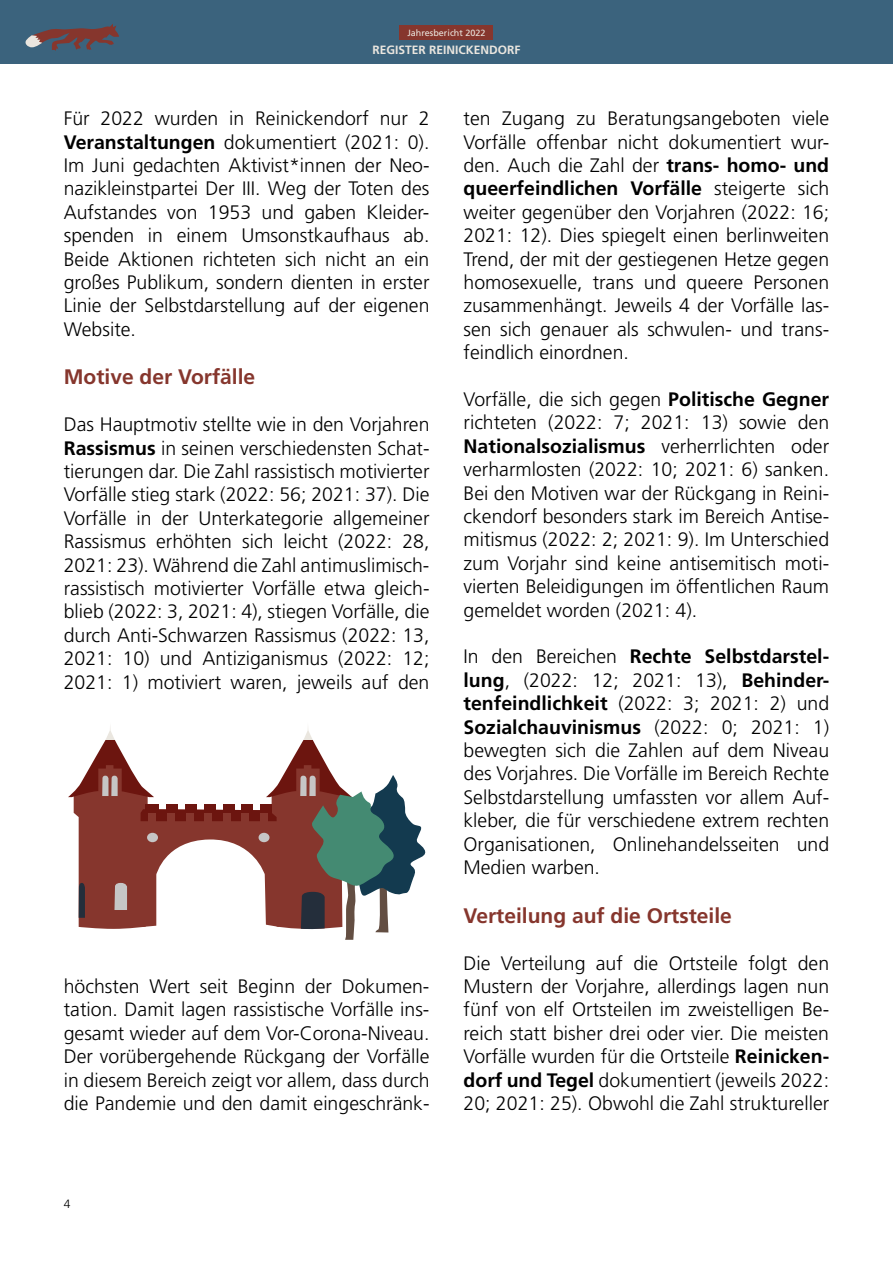
<style>
.page{position:relative;width:893px;height:1263px;background:#fff}
.page>*{position:absolute;margin:0;border:0;box-sizing:border-box;transform-origin:0 0}
.t1{font:700 21px "Frutiger LT Std";color:#86362d}
.t2{font:300 19.5px/23.4px "Frutiger LT Std";color:#000;text-align:justify}
.t3{font:700 12px "Frutiger LT Std";color:#eae6df}
.t4{font:300 12px "Frutiger LT Std";color:#000}
.t5{font:9px "Frutiger LT Std";color:#eae6df}
.s1{font-weight:700}
</style>
<div class="page">
<div style="left:0;top:0;width:893px;height:64px;background:#3b637d"></div>
<div style="left:400px;top:26px;width:93px;height:14px;background:#86362d"></div>
<svg style="left:25px;top:24px;width:94px;height:27px"></svg>
<svg style="left:68px;top:726px;width:358px;height:214px"></svg>
<p class="t5" style="left:407px;top:28px;width:80px">Jahresbericht 2022</p>
<p class="t3" style="left:372px;top:42px;width:150px">REGISTER REINICKENDORF</p>
<p class="t2" style="left:64px;top:107px;width:367px">Für 2022 wurden in Reinickendorf nur 2<br><span class="s1">Veranstaltungen</span> dokumentiert (2021: 0).<br>Im Juni gedachten Aktivist*innen der Neo&shy;nazikleinstpartei Der III. Weg der Toten des Aufstandes von 1953 und gaben Kleider&shy;spenden in einem Umsonstkaufhaus ab.<br>Beide Aktionen richteten sich nicht an ein großes Publikum, sondern dienten in erster Linie der Selbstdarstellung auf der eigenen Website.</p>
<p class="t1" style="left:64px;top:365px;width:193px">Motive der Vorfälle</p>
<p class="t2" style="left:64px;top:413px;width:367px">Das Hauptmotiv stellte wie in den Vorjahren <span class="s1">Rassismus</span> in seinen verschiedensten Schat&shy;tierungen dar. Die Zahl rassistisch motivierter Vorfälle stieg stark (2022: 56; 2021: 37). Die Vorfälle in der Unterkategorie allgemeiner Rassismus erhöhten sich leicht (2022: 28, 2021: 23). Während die Zahl antimuslimisch&shy;rassistisch motivierter Vorfälle etwa gleich&shy;blieb (2022: 3, 2021: 4), stiegen Vorfälle, die durch Anti-Schwarzen Rassismus (2022: 13, 2021: 10) und Antiziganismus (2022: 12; 2021: 1) motiviert waren, jeweils auf den</p>
<p class="t2" style="left:64px;top:975px;width:367px">höchsten Wert seit Beginn der Dokumen&shy;tation. Damit lagen rassistische Vorfälle ins&shy;gesamt wieder auf dem Vor-Corona-Niveau.<br>Der vorübergehende Rückgang der Vorfälle in diesem Bereich zeigt vor allem, dass durch die Pandemie und den damit eingeschränk-</p>
<p class="t4" style="left:64px;top:1197px;width:8px">4</p>
<p class="t2" style="left:463px;top:107px;width:367px">ten Zugang zu Beratungsangeboten viele Vorfälle offenbar nicht dokumentiert wur&shy;den. Auch die Zahl der <span class="s1">trans- homo- und queerfeindlichen Vorfälle</span> steigerte sich weiter gegenüber den Vorjahren (2022: 16; 2021: 12). Dies spiegelt einen berlinweiten Trend, der mit der gestiegenen Hetze gegen homosexuelle, trans und queere Personen zusammenhängt. Jeweils 4 der Vorfälle las&shy;sen sich genauer als schwulen- und trans&shy;feindlich einordnen.</p>
<p class="t2" style="left:463px;top:388px;width:367px">Vorfälle, die sich gegen <span class="s1">Politische Gegner </span>richteten (2022: 7; 2021: 13) sowie den <span class="s1">Nationalsozialismus</span> verherrlichten oder verharmlosten (2022: 10; 2021: 6) sanken.<br>Bei den Motiven war der Rückgang in Reini&shy;ckendorf besonders stark im Bereich Antise&shy;mitismus (2022: 2; 2021: 9). Im Unterschied zum Vorjahr sind keine antisemitisch moti&shy;vierten Beleidigungen im öffentlichen Raum gemeldet worden (2021: 4).</p>
<p class="t2" style="left:463px;top:645px;width:367px">In den Bereichen <span class="s1">Rechte Selbstdarstel&shy;lung</span>, (2022: 12; 2021: 13), <span class="s1">Behinder&shy;tenfeindlichkeit</span> (2022: 3; 2021: 2) und <span class="s1">Sozialchauvinismus</span> (2022: 0; 2021: 1) bewegten sich die Zahlen auf dem Niveau des Vorjahres. Die Vorfälle im Bereich Rechte Selbstdarstellung umfassten vor allem Auf&shy;kleber, die für verschiedene extrem rechten Organisationen, Onlinehandelsseiten und Medien warben.</p>
<p class="t1" style="left:463px;top:903px;width:270px">Verteilung auf die Ortsteile</p>
<p class="t2" style="left:463px;top:951px;width:367px">Die Verteilung auf die Ortsteile folgt den Mustern der Vorjahre, allerdings lagen nun fünf von elf Ortsteilen im zweistelligen Be&shy;reich statt bisher drei oder vier. Die meisten Vorfälle wurden für die Ortsteile <span class="s1">Reinicken&shy;dorf und Tegel</span> dokumentiert (jeweils 2022:<br>20; 2021: 25). Obwohl die Zahl struktureller</p>
</div>
